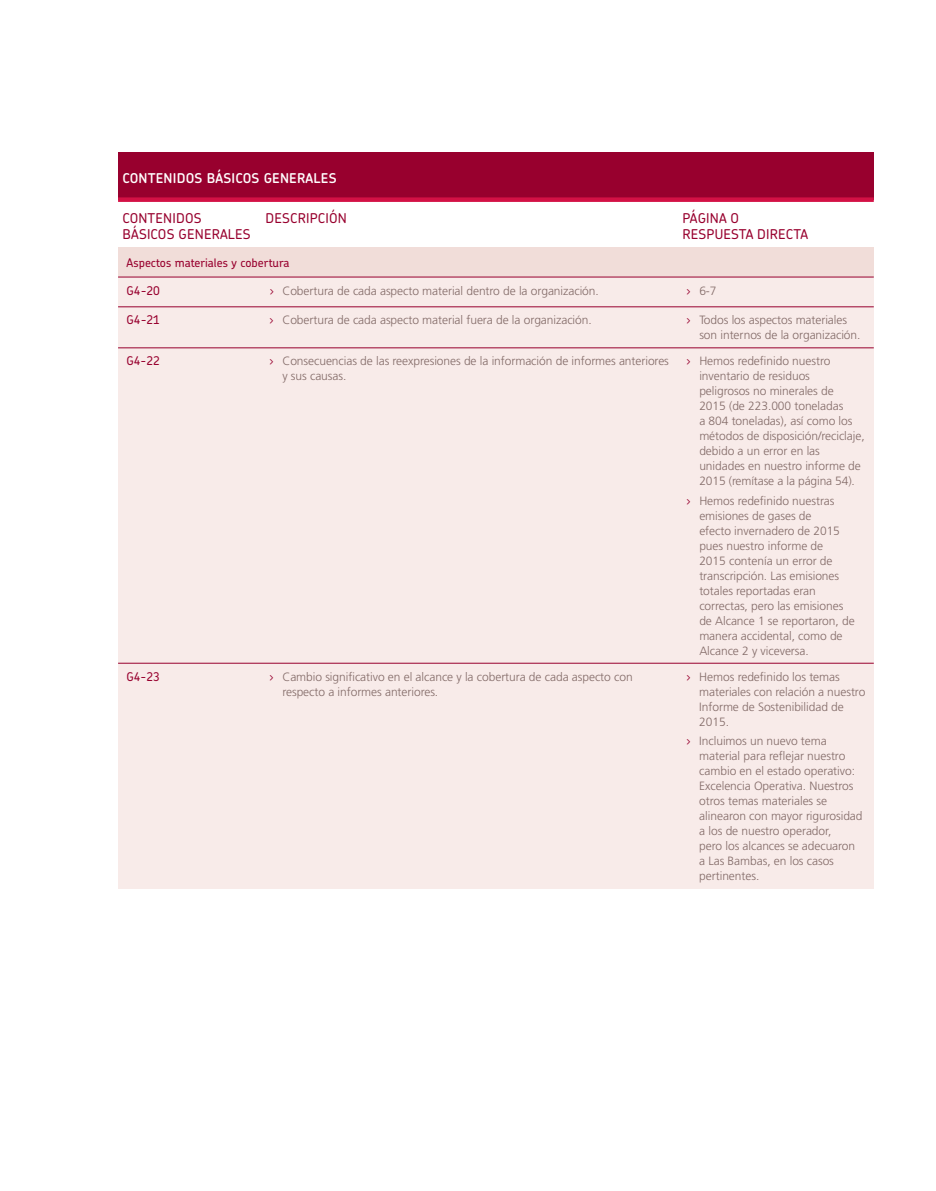
<style>
.page{position:relative;width:936px;height:1191px;background:#fff}
.page>*{position:absolute;margin:0;border:0;box-sizing:border-box;transform-origin:0 0}
.t1{font:500 13.5px/16.2px "Chevin Pro";letter-spacing:.015em;color:#98002e}
.t2{font:600 13.5px "Chevin Pro";letter-spacing:.015em;color:#fff}
.t3{font:300 12px/15px "Frutiger LT Std";letter-spacing:-.005em;color:#836b68}
.t4{font:500 12px "Chevin Pro";color:#98002e}
.s1{font-family:"Chevin Pro";color:#98002e}
</style>
<div class="page">
<div style="left:118px;top:152px;width:755px;height:48px;background:#98002e"></div>
<div style="left:118px;top:247px;width:755px;height:30px;background:#f1ddd9"></div>
<div style="left:118px;top:277px;width:755px;height:611px;background:#f8ebe9"></div>
<hr style="left:118px;top:277px;width:755px;height:1px;background:#98002e">
<hr style="left:118px;top:306px;width:755px;height:1px;background:#98002e">
<hr style="left:118px;top:347px;width:755px;height:1px;background:#98002e">
<hr style="left:118px;top:663px;width:755px;height:1px;background:#98002e">
<div style="left:118px;top:197px;width:755px;height:5px;background:#d31145"></div>
<p class="t2" style="left:122px;top:173px;width:215px">CONTENIDOS BÁSICOS GENERALES</p>
<p class="t1" style="left:122px;top:211px;width:130px">CONTENIDOS<br>BÁSICOS GENERALES</p>
<p class="t1" style="left:265px;top:211px;width:83px">DESCRIPCIÓN</p>
<p class="t1" style="left:682px;top:211px;width:127px">PÁGINA O<br>RESPUESTA DIRECTA</p>
<p class="t4" style="left:127px;top:258px;width:164px">Aspectos materiales y cobertura</p>
<p class="t4" style="left:127px;top:286px;width:35px">G4-20</p>
<p class="t3" style="left:270px;top:283px;width:330px"><span class="s1">›</span> Cobertura de cada aspecto material dentro de la organización.</p>
<p class="t3" style="left:686px;top:283px;width:31px"><span class="s1">›</span> 6-7</p>
<p class="t4" style="left:126px;top:316px;width:35px">G4-21</p>
<p class="t3" style="left:269px;top:313px;width:323px"><span class="s1">›</span> Cobertura de cada aspecto material fuera de la organización.</p>
<p class="t3" style="left:699px;top:313px;width:163px;text-indent:-13px"><span class="s1">›</span> Todos los aspectos materiales son internos de la organización.</p>
<p class="t4" style="left:126px;top:357px;width:35px">G4-22</p>
<p class="t3" style="left:282px;top:354px;width:388px;text-indent:-13px"><span class="s1">›</span> Consecuencias de las reexpresiones de la información de informes anteriores y sus causas.</p>
<p class="t3" style="left:699px;top:354px;width:167px;text-indent:-13px"><span class="s1">›</span> Hemos redefinido nuestro inventario de residuos<br>peligrosos no minerales de<br>2015 (de 223.000 toneladas<br>a 804 toneladas), así como los métodos de disposición/reciclaje, debido a un error en las unidades en nuestro informe de<br>2015 (remítase a la página 54).</p>
<p class="t3" style="left:699px;top:493px;width:157px;text-indent:-13px"><span class="s1">›</span> Hemos redefinido nuestras emisiones de gases de<br>efecto invernadero de 2015 pues nuestro informe de<br>2015 contenía un error de transcripción. Las emisiones totales reportadas eran correctas, pero las emisiones de Alcance 1 se reportaron, de manera accidental, como de<br>Alcance 2 y viceversa.</p>
<p class="t4" style="left:126px;top:672px;width:35px">G4-23</p>
<p class="t3" style="left:282px;top:669px;width:352px;text-indent:-13px"><span class="s1">›</span> Cambio significativo en el alcance y la cobertura de cada aspecto con respecto a informes anteriores.</p>
<p class="t3" style="left:699px;top:669px;width:167px;text-indent:-13px"><span class="s1">›</span> Hemos redefinido los temas materiales con relación a nuestro<br>Informe de Sostenibilidad de<br>2015.</p>
<p class="t3" style="left:699px;top:734px;width:165px;text-indent:-13px"><span class="s1">›</span> Incluimos un nuevo tema material para reflejar nuestro cambio en el estado operativo:<br>Excelencia Operativa. Nuestros otros temas materiales se alinearon con mayor rigurosidad a los de nuestro operador,<br>pero los alcances se adecuaron a Las Bambas, en los casos pertinentes.</p>
</div>
